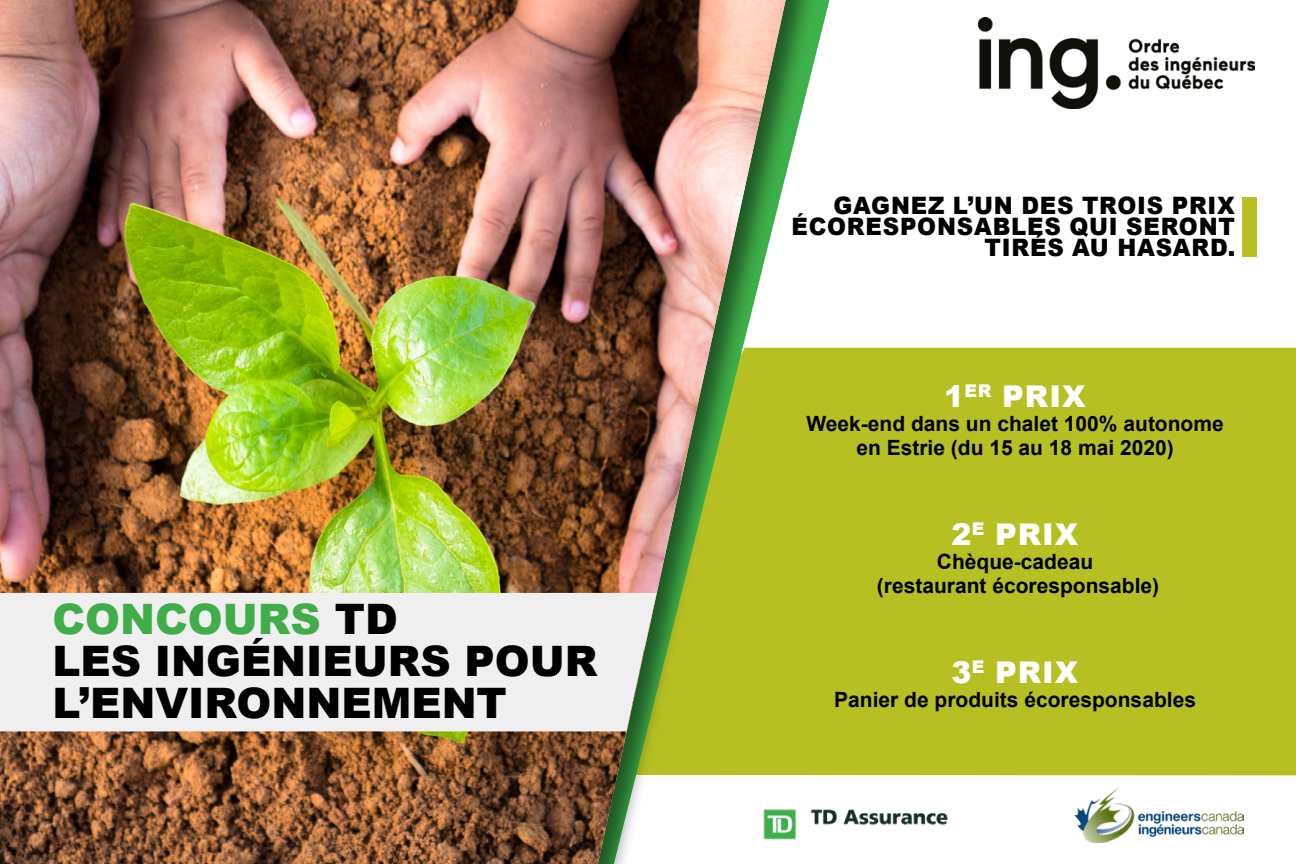
<style>
.page{position:relative;width:1296px;height:864px;background:#fff}
.page>*{position:absolute;margin:0;border:0;box-sizing:border-box;transform-origin:0 0}
.t1{font:900 42px/42px "Arial";color:#000}
.t2{font:900 30px "Arial";letter-spacing:.035em;color:#fff}
.t3{font:900 24px/21px "Arial";letter-spacing:.035em;color:#000;text-align:right;scale:.95 1}
.t4{font:700 21px/24px "Arial";color:#000;text-align:center}
.s1{color:#41ad4a}
</style>
<div class="page">
<div style="left:829px;top:348px;width:467px;height:427px;background:#b6c023"></div>
<div style="left:0;top:0;width:829px;height:864px;background:#000;opacity:.5"></div>
<img style="left:0;top:0;width:786px;height:864px">
<div style="left:0;top:593px;width:656px;height:138px;background:#efefef"></div>
<img style="left:979px;top:17px;width:275px;height:92px">
<div style="left:1242px;top:197px;width:14px;height:59px;background:#b6c023"></div>
<img style="left:751px;top:806px;width:197px;height:33px">
<img style="left:1075px;top:787px;width:169px;height:56px">
<h1 class="t1" style="left:53px;top:597px;width:546px"><span class="s1">CONCOURS</span> TD<br>LES INGÉNIEURS POUR<br>L’ENVIRONNEMENT</h1>
<p class="t3" style="left:791px;top:195px;width:469px">GAGNEZ L’UN DES TROIS PRIX<br>ÉCORESPONSABLES QUI SERONT<br>TIRÉS AU HASARD.</p>
<h2 class="t2" style="left:944px;top:375px;width:143px">1<sup>ER</sup> PRIX</h2>
<p class="t4" style="left:806px;top:412px;width:419px">Week-end dans un chalet 100% autonome en Estrie (du 15 au 18 mai 2020)</p>
<h2 class="t2" style="left:951px;top:513px;width:128px">2<sup>E</sup> PRIX</h2>
<p class="t4" style="left:877px;top:550px;width:284px">Chèque-cadeau<br>(restaurant écoresponsable)</p>
<h2 class="t2" style="left:951px;top:651px;width:128px">3<sup>E</sup> PRIX</h2>
<p class="t4" style="left:834px;top:688px;width:363px">Panier de produits écoresponsables</p>
</div>
